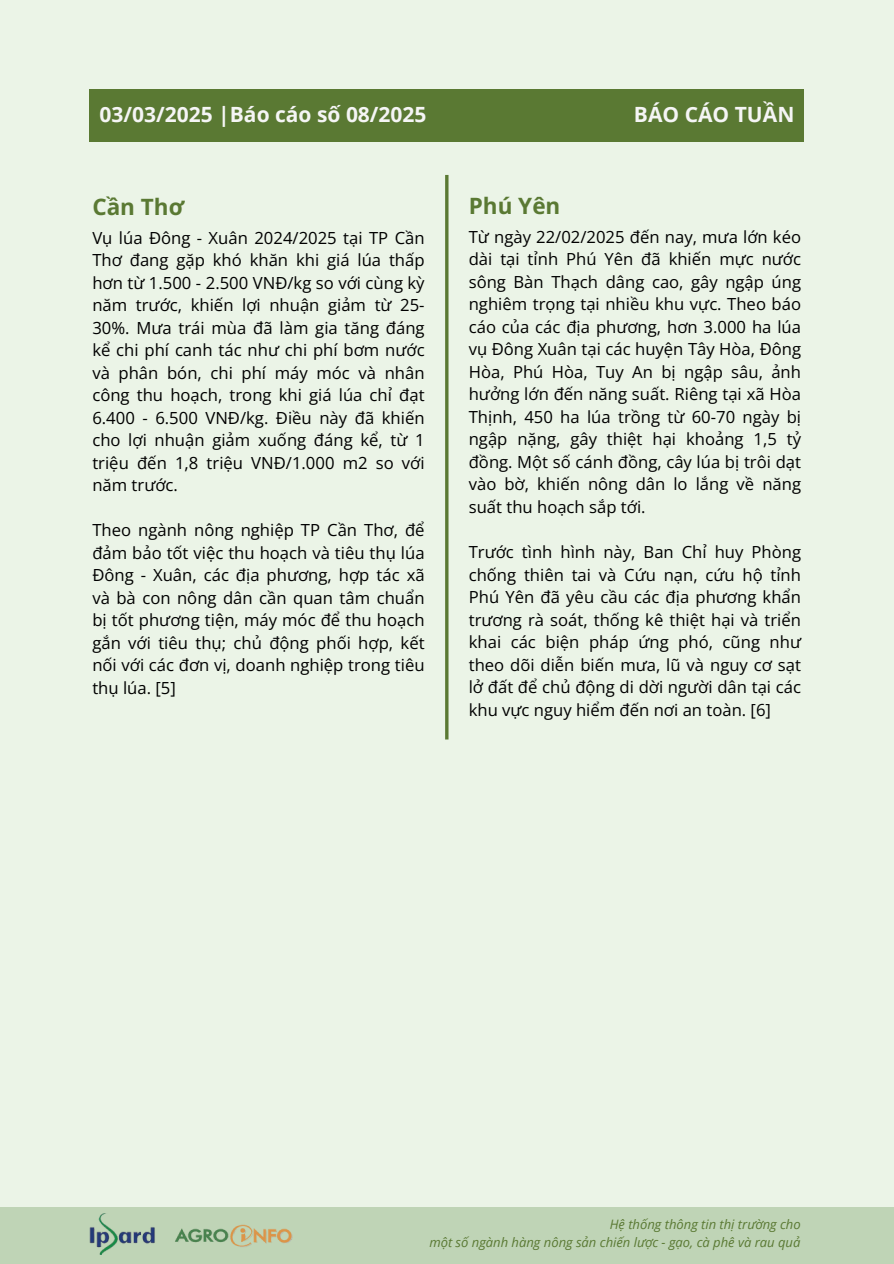
<style>
.page{position:relative;width:894px;height:1264px;background:#fff}
.page>*{position:absolute;margin:0;border:0;box-sizing:border-box;transform-origin:0 0}
.t1{font:700 22.5px "Open Sans";color:#5a7933}
.t2{font:700 21px "Open Sans";color:#f5f5f5}
.t3{font:16.65px/22.5px "Open Sans";color:#000;text-align:justify}
.t4{font:italic 13.05px "Open Sans";color:#5a7933}
</style>
<div class="page">
<div style="left:0;top:0;width:893px;height:1263px;background:#ebf4e7"></div>
<hr style="left:445px;top:175px;width:3px;height:564px;background:#5a7933">
<div style="left:89px;top:89px;width:715px;height:53px;background:#5a7933"></div>
<div style="left:0;top:1207px;width:893px;height:56px;background:#bfd4b6"></div>
<img style="left:89px;top:1213px;width:66px;height:41px">
<img style="left:175px;top:1224px;width:118px;height:23px">
<h3 class="t2" style="left:99px;top:100px;width:328px">03/03/2025 |Báo cáo số 08/2025</h3>
<h3 class="t2" style="left:633px;top:100px;width:162px">BÁO CÁO TUẦN</h3>
<h3 class="t1" style="left:92px;top:191px;width:93px">Cần Thơ</h3>
<h3 class="t3" style="left:92px;top:226px;width:334px">Vụ lúa Đông - Xuân 2024/2025 tại TP Cần Thơ đang gặp khó khăn khi giá lúa thấp hơn từ 1.500 - 2.500 VNĐ/kg so với cùng kỳ năm trước, khiến lợi nhuận giảm từ 25- 30%. Mưa trái mùa đã làm gia tăng đáng kể chi phí canh tác như chi phí bơm nước và phân bón, chi phí máy móc và nhân công thu hoạch, trong khi giá lúa chỉ đạt 6.400 - 6.500 VNĐ/kg. Điều này đã khiến cho lợi nhuận giảm xuống đáng kể, từ 1 triệu đến 1,8 triệu VNĐ/1.000 m2 so với năm trước.</h3>
<p class="t3" style="left:92px;top:518px;width:334px">Theo ngành nông nghiệp TP Cần Thơ, để đảm bảo tốt việc thu hoạch và tiêu thụ lúa Đông - Xuân, các địa phương, hợp tác xã và bà con nông dân cần quan tâm chuẩn bị tốt phương tiện, máy móc để thu hoạch gắn với tiêu thụ; chủ động phối hợp, kết nối với các đơn vị, doanh nghiệp trong tiêu thụ lúa. [5]</p>
<h2 class="t1" style="left:468px;top:190px;width:93px">Phú Yên</h2>
<h1 class="t3" style="left:468px;top:225px;width:334px">Từ ngày 22/02/2025 đến nay, mưa lớn kéo dài tại tỉnh Phú Yên đã khiến mực nước sông Bàn Thạch dâng cao, gây ngập úng nghiêm trọng tại nhiều khu vực. Theo báo cáo của các địa phương, hơn 3.000 ha lúa vụ Đông Xuân tại các huyện Tây Hòa, Đông Hòa, Phú Hòa, Tuy An bị ngập sâu, ảnh hưởng lớn đến năng suất. Riêng tại xã Hòa Thịnh, 450 ha lúa trồng từ 60-70 ngày bị ngập nặng, gây thiệt hại khoảng 1,5 tỷ đồng. Một số cánh đồng, cây lúa bị trôi dạt vào bờ, khiến nông dân lo lắng về năng suất thu hoạch sắp tới.</h1>
<h2 class="t3" style="left:468px;top:540px;width:334px">Trước tình hình này, Ban Chỉ huy Phòng chống thiên tai và Cứu nạn, cứu hộ tỉnh Phú Yên đã yêu cầu các địa phương khẩn trương rà soát, thống kê thiệt hại và triển khai các biện pháp ứng phó, cũng như theo dõi diễn biến mưa, lũ và nguy cơ sạt lở đất để chủ động di dời người dân tại các khu vực nguy hiểm đến nơi an toàn. [6]</h2>
<p class="t4" style="left:609px;top:1215px;width:192px">Hệ thống thông tin thị trường cho</p>
<h2 class="t4" style="left:429px;top:1232px;width:372px">một số ngành hàng nông sản chiến lược - gạo, cà phê và rau quả</h2>
</div>
